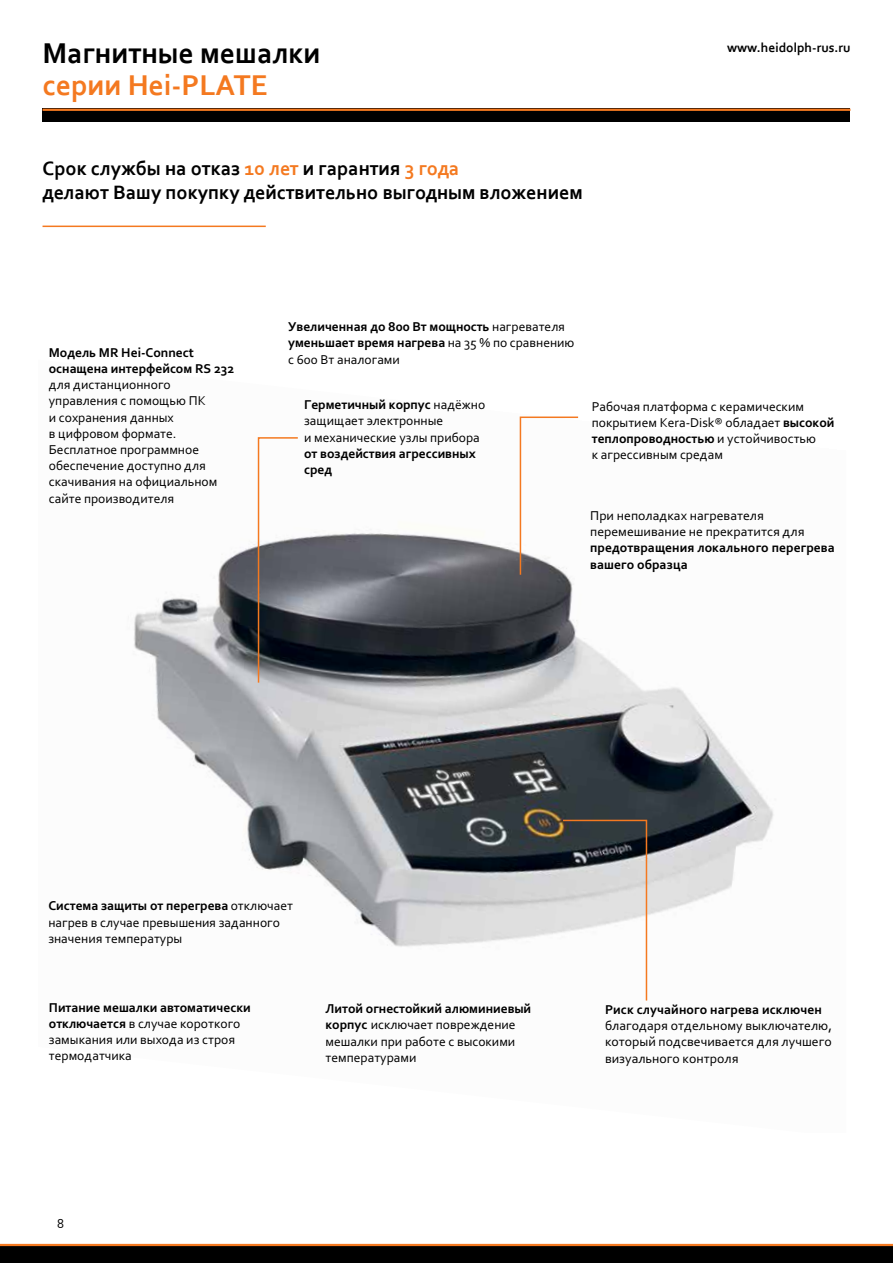
<style>
.page{position:relative;width:893px;height:1263px;background:#fff}
.page>*{position:absolute;margin:0;border:0;box-sizing:border-box;transform-origin:0 0}
.t1{font:700 30px "Corbel";color:#000}
.t2{font:700 30px "Corbel";color:#f47920}
.t3{font:700 20.25px/24.3px "Corbel";color:#000}
.t4{font:13.5px/16.2px "Corbel";color:#000}
.t5{font:700 13.5px/16.2px "Corbel";color:#000}
.s1{color:#f47920}
.s2{font-weight:400}
.s3{font-weight:700}
</style>
<div class="page">
<div style="left:43px;top:109px;width:807px;height:13px;background:#000"></div>
<hr style="left:43px;top:109px;width:807px;height:2px;background:#f47920">
<div style="left:0;top:1244px;width:893px;height:19px;background:#000"></div>
<hr style="left:0;top:1244px;width:893px;height:2px;background:#f47920">
<img style="left:134px;top:544px;width:640px;height:371px">
<svg style="left:257px;top:416px;width:391px;height:585px"></svg>
<hr style="left:43px;top:226px;width:223px;height:1px;background:#f47920">
<h1 class="t1" style="left:43px;top:35px;width:279px">Магнитные мешалки</h1>
<h1 class="t2" style="left:43px;top:66px;width:227px">серии Hei-PLATE</h1>
<h2 class="t3" style="left:43px;top:155px;width:542px">Срок службы на отказ <span class="s1">10 лет</span> и гарантия <span class="s1">3 года<br></span>делают Вашу покупку действительно выгодным вложением</h2>
<p class="t5" style="left:727px;top:39px;width:125px">www.heidolph-rus.ru</p>
<p class="t5" style="left:49px;top:344px;width:187px">Модель MR Hei-Connect оснащена интерфейсом RS 232</p>
<p class="t4" style="left:49px;top:376px;width:170px">для дистанционного управления с помощью ПК<br>и сохранения данных<br>в цифровом формате.<br>Бесплатное программное обеспечение доступно для скачивания на официальном сайте производителя</p>
<p class="t5" style="left:288px;top:318px;width:288px">Увеличенная до 800 Вт мощность <span class="s2">нагревателя </span>уменьшает время нагрева <span class="s2">на 35 % по сравнению с 600 Вт аналогами</span></p>
<p class="t4" style="left:304px;top:396px;width:183px"><span class="s3">Герметичный корпус</span> надёжно защищает электронные<br>и механические узлы прибора</p>
<p class="t5" style="left:304px;top:445px;width:173px">от воздействия агрессивных сред</p>
<p class="t4" style="left:592px;top:398px;width:244px">Рабочая платформа с керамическим покрытием Kera-Disk® обладает <span class="s3">высокой теплопроводностью</span> и устойчивостью<br>к агрессивным средам</p>
<p class="t4" style="left:590px;top:507px;width:216px">При неполадках нагревателя перемешивание не прекратится для</p>
<p class="t5" style="left:590px;top:540px;width:246px">предотвращения локального перегрева вашего образца</p>
<p class="t4" style="left:48px;top:897px;width:246px"><span class="s3">Система защиты от перегрева</span> отключает нагрев в случае превышения заданного значения температуры</p>
<p class="t4" style="left:49px;top:998px;width:203px"><span class="s3">Питание мешалки автоматически отключается</span> в случае короткого замыкания или выхода из строя термодатчика</p>
<p class="t4" style="left:57px;top:1215px;width:8px">8</p>
<p class="t4" style="left:326px;top:1000px;width:207px"><span class="s3">Литой огнестойкий алюминиевый корпус</span> исключает повреждение мешалки при работе с высокими температурами</p>
<p class="t5" style="left:605px;top:1001px;width:218px">Риск случайного нагрева исключен</p>
<p class="t4" style="left:605px;top:1017px;width:228px;text-align:justify">благодаря отдельному выключателю, который подсвечивается для лучшего визуального контроля</p>
</div>
